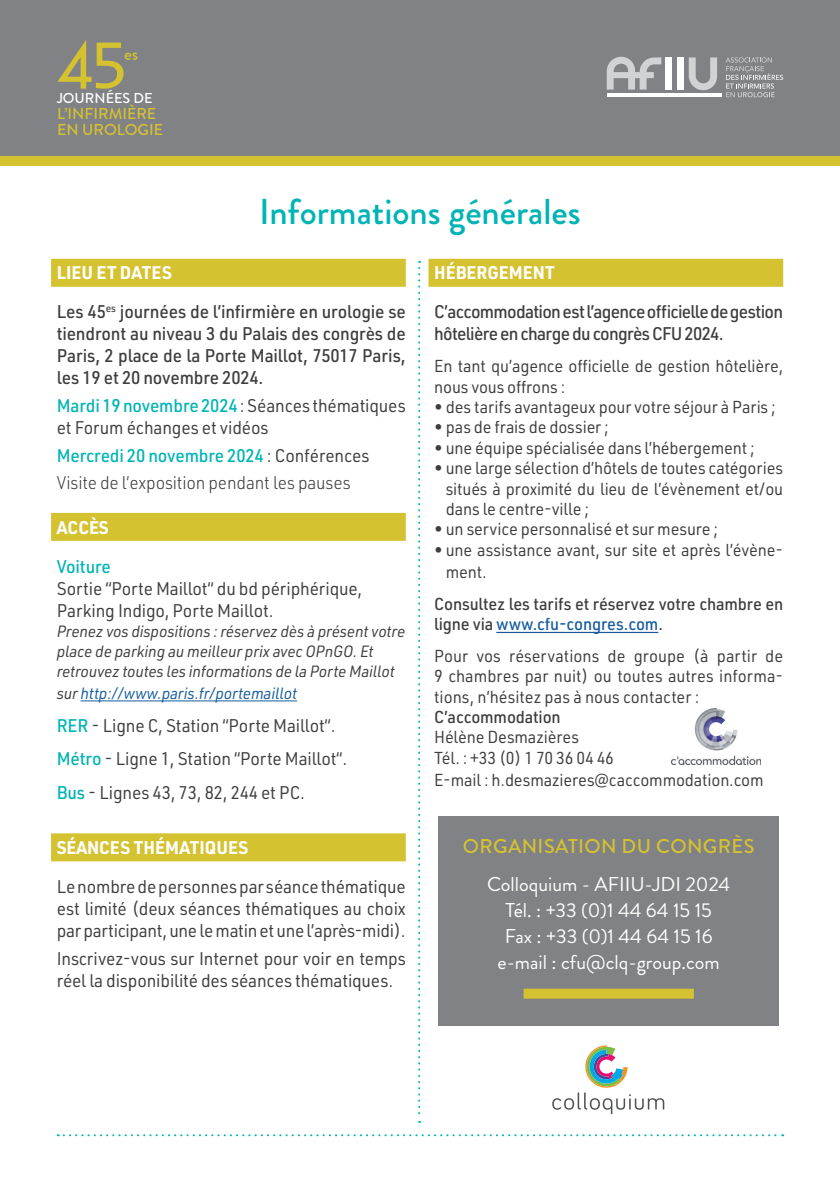
<style>
.page{position:relative;width:840px;height:1191px;background:#fff}
.page>*{position:absolute;margin:0;border:0;box-sizing:border-box;transform-origin:0 0}
.t1{font:500 36px "Brandon Grotesque";color:#00b4b5}
.t2{font:20px/26px "Brandon Grotesque";color:#fff;text-align:center}
.t3{font:500 20px "Brandon Grotesque";letter-spacing:.02em;color:#d5c230}
.t4{font:18px/22px "URWDIN";letter-spacing:-.01em;color:#3e3e3f;scale:.95 1}
.t5{font:500 18px/22px "URWDIN";letter-spacing:-.01em;color:#3e3e3f;scale:.95 1}
.t6{font:500 18px/22px "URWDIN";letter-spacing:-.04em;color:#3e3e3f;scale:.95 1}
.t7{font:300 18px/27.6px "URWDIN";letter-spacing:-.01em;color:#3e3e3f;scale:.95 1}
.t8{font:700 18px "URWDIN";color:#fff;scale:.95 1}
.t9{font:500 18px "URWDIN";letter-spacing:-.01em;color:#00b4b5;scale:.95 1}
.t10{font:17px/20.4px "URWDIN";letter-spacing:-.01em;color:#3e3e3f;scale:.95 1}
.t11{font:500 17px/20.4px "URWDIN";letter-spacing:-.01em;color:#3e3e3f;scale:.95 1}
.t12{font:italic 16px/20px "URWDIN";letter-spacing:-.01em;color:#3e3e3f;scale:.95 1}
.t13{font:italic 16px "URWDIN";letter-spacing:-.01em;color:#175d9e;scale:.95 1}
.t14{font:500 15.8px/15.8px "Brandon Grotesque";color:#d5c230}
.t15{font:500 14.4px "Brandon Grotesque";color:#fff}
.s1{font-weight:700;color:#fff}
.s2{font-weight:500;color:#00b4b5}
.s3{font-weight:400}
.s4{color:#3e3e3f}
.s5{color:#175d9e}
</style>
<div class="page">
<div style="left:0;top:0;width:839px;height:166px;background:#808285"></div>
<div style="left:0;top:156px;width:839px;height:10px;background:#d5c230"></div>
<svg style="left:57px;top:40px;width:80px;height:49px"></svg>
<svg style="left:552px;top:1045px;width:112px;height:69px"></svg>
<svg style="left:58px;top:1134px;width:724px;height:2px"></svg>
<div style="left:51px;top:259px;width:354px;height:28px;background:#d5c230"></div>
<div style="left:51px;top:513px;width:354px;height:28px;background:#d5c230"></div>
<hr style="left:80px;top:700px;width:217px;height:1px;background:#175d9e">
<div style="left:51px;top:833px;width:354px;height:28px;background:#d5c230"></div>
<div style="left:428px;top:259px;width:354px;height:28px;background:#d5c230"></div>
<hr style="left:496px;top:632px;width:162px;height:1px;background:#175d9e">
<svg style="left:418px;top:261px;width:2px;height:862px"></svg>
<img style="left:671px;top:708px;width:89px;height:57px">
<svg style="left:606px;top:57px;width:55px;height:33px"></svg>
<hr style="left:606px;top:93px;width:115px;height:4px;background:#fff">
<div style="left:665px;top:57px;width:7px;height:32px;background:#fff"></div>
<div style="left:676px;top:57px;width:7px;height:32px;background:#fff"></div>
<svg style="left:688px;top:57px;width:28px;height:34px"></svg>
<svg style="left:725px;top:57px;width:57px;height:40px"></svg>
<div style="left:438px;top:816px;width:340px;height:210px;background:#808285"></div>
<div style="left:523px;top:988px;width:170px;height:10px;background:#d5c230"></div>
<p class="t15" style="left:57px;top:89px;width:97px">JOURNÉES DE</p>
<p class="t14" style="left:57px;top:106px;width:107px">L’INFIRMIÈRE<br>EN UROLOGIE</p>
<h1 class="t1" style="left:259px;top:186px;width:323px">Informations générales</h1>
<p class="t5" style="left:57px;top:253px;width:369px;line-height:39px"><span class="s1">LIEU ET DATES<br></span>Les 45<sup>es</sup> journées de l’infirmière en urologie se</p>
<p class="t5" style="left:57px;top:322px;width:369px;text-align:justify">tiendront au niveau 3 du Palais des congrès de Paris, 2 place de la Porte Maillot, 75017 Paris, les 19 et 20 novembre 2024.</p>
<p class="t4" style="left:57px;top:394px;width:368px"><span class="s2">Mardi 19 novembre 2024</span> : Séances thématiques et Forum échanges et vidéos</p>
<p class="t7" style="left:57px;top:441px;width:330px"><span class="s2">Mercredi 20 novembre 2024</span> <span class="s3">: Conférences<br></span>Visite de l’exposition pendant les pauses</p>
<p class="t8" style="left:57px;top:514px;width:56px">ACCÈS</p>
<p class="t9" style="left:57px;top:554px;width:58px">Voiture</p>
<p class="t4" style="left:57px;top:576px;width:323px">Sortie “Porte Maillot“ du bd périphérique,<br>Parking Indigo, Porte Maillot.</p>
<p class="t12" style="left:57px;top:620px;width:368px">Prenez vos dispositions : réservez dès à présent votre place de parking au meilleur prix avec OPnGO. Et retrouvez toutes les informations de la Porte Maillot</p>
<p class="t13" style="left:57px;top:682px;width:254px"><span class="s4">sur</span> http://www.paris.fr/portemaillot</p>
<p class="t4" style="left:57px;top:708px;width:303px;line-height:33.4px"><span class="s2">RER</span> - Ligne C, Station “Porte Maillot“.<br><span class="s2">Métro</span> - Ligne 1, Station “Porte Maillot“.<br><span class="s2">Bus</span> - Lignes 43, 73, 82, 244 et PC.</p>
<p class="t8" style="left:57px;top:835px;width:203px">SÉANCES THÉMATIQUES</p>
<p class="t4" style="left:57px;top:875px;width:369px;text-align:justify">Le nombre de personnes par séance thématique est limité (deux séances thématiques au choix par participant, une le matin et une l’après-midi).</p>
<p class="t4" style="left:57px;top:946px;width:368px">Inscrivez-vous sur Internet pour voir en temps réel la disponibilité des séances thématiques.</p>
<p class="t8" style="left:434px;top:260px;width:128px">HÉBERGEMENT</p>
<p class="t6" style="left:434px;top:300px;width:368px">C’accommodation est l’agence officielle de gestion hôtelière en charge du congrès CFU 2024.</p>
<p class="t10" style="left:434px;top:355px;width:369px">En tant qu’agence officielle de gestion hôtelière, nous vous offrons :</p>
<p class="t10" style="left:434px;top:396px;width:361px">• des tarifs avantageux pour votre séjour à Paris ;</p>
<p class="t10" style="left:434px;top:416px;width:185px">• pas de frais de dossier ;</p>
<p class="t10" style="left:434px;top:437px;width:338px">• une équipe spécialisée dans l’hébergement ;</p>
<p class="t10" style="left:445px;top:457px;width:356px;text-align:justify;text-indent:-12px">• une large sélection d’hôtels de toutes catégories situés à proximité du lieu de l’évènement et/ou dans le centre-ville ;</p>
<p class="t10" style="left:434px;top:518px;width:300px">• un service personnalisé et sur mesure ;</p>
<p class="t10" style="left:445px;top:538px;width:356px;line-height:22px;text-indent:-12px">• une assistance avant, sur site et après l’évène&shy;ment.</p>
<p class="t11" style="left:434px;top:593px;width:369px">Consultez les tarifs et réservez votre chambre en ligne via <span class="s5">www.cfu-congres.com</span>.</p>
<p class="t10" style="left:434px;top:645px;width:369px;text-align:justify">Pour vos réservations de groupe (à partir de 9 chambres par nuit) ou toutes autres informa&shy;tions, n’hésitez pas à nous contacter :</p>
<p class="t11" style="left:434px;top:706px;width:135px">C’accommodation</p>
<p class="t10" style="left:434px;top:726px;width:191px">Hélène Desmazières<br>Tél. : +33 (0) 1 70 36 04 46</p>
<p class="t10" style="left:434px;top:769px;width:348px">E-mail : h.desmazieres@caccommodation.com</p>
<p class="t3" style="left:462px;top:832px;width:293px">ORGANISATION DU CONGRÈS</p>
<p class="t2" style="left:487px;top:871px;width:245px">Colloquium - AFIIU-JDI 2024<br>Tél. : +33 (0)1 44 64 15 15<br>Fax : +33 (0)1 44 64 15 16 e-mail : cfu@clq-group.com</p>
</div>
